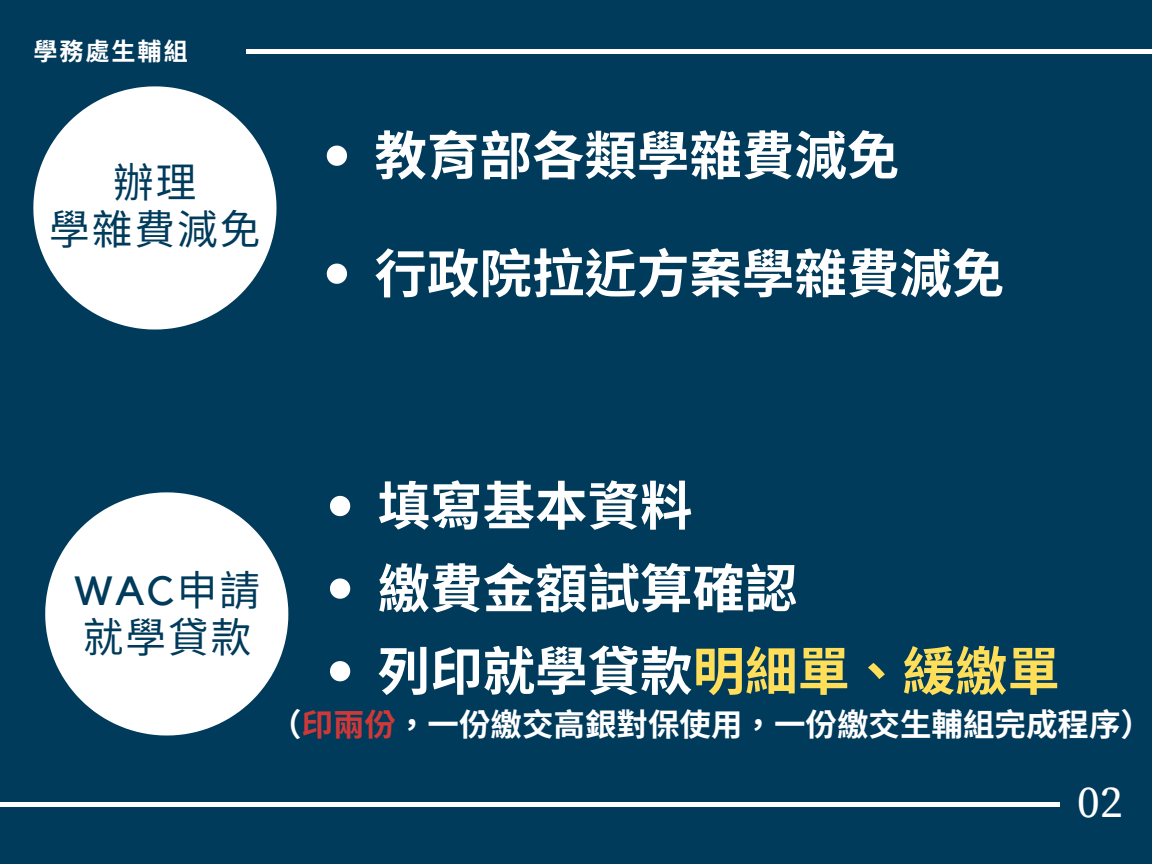
<style>
.page{position:relative;width:1152px;height:864px;background:#003b5b}
.page>*{position:absolute;margin:0;border:0;box-sizing:border-box;transform-origin:0 0}
.t1{font:700 52.5px "Noto Sans TC";color:#fff}
.t2{font:700 52.5px "Noto Sans TC";color:#ffde59}
.t3{font:45.3px "Source Serif Pro";color:#fff}
.t4{font:40.65px/47.2px "Noto Sans CJ Ksc";letter-spacing:.05em;color:#003b5b;text-align:center}
.t5{font:700 31.5px "Noto Sans TC";color:#fff}
.t6{font:700 24.15px "Noto Sans CJ Ksc";color:#fff}
.s1{font-family:"Kollektif"}
.s2{color:#fff}
.s3{color:#ce3838}
</style>
<div class="page">
<div style="left:0;top:802px;width:1060px;height:5px;background:#fff"></div>
<div style="left:246px;top:49px;width:906px;height:5px;background:#fff"></div>
<svg style="left:33px;top:86px;width:243px;height:244px;fill:#fff"></svg>
<svg style="left:327px;top:146px;width:20px;height:20px"></svg>
<svg style="left:327px;top:264px;width:20px;height:20px"></svg>
<svg style="left:330px;top:496px;width:20px;height:20px"></svg>
<svg style="left:330px;top:578px;width:20px;height:21px"></svg>
<svg style="left:330px;top:661px;width:20px;height:20px"></svg>
<svg style="left:45px;top:492px;width:243px;height:244px;fill:#fff"></svg>
<p class="t6" style="left:33px;top:32px;width:156px">學務處生輔組</p>
<h2 class="t4" style="left:49px;top:156px;width:213px">辦理<br>學雜費減免</h2>
<p class="t1" style="left:374px;top:114px;width:526px">教育部各類學雜費減免</p>
<p class="t1" style="left:374px;top:232px;width:631px">行政院拉近方案學雜費減免</p>
<p class="t4" style="left:74px;top:564px;width:184px;text-align:left"><span class="s1">WAC</span>申請就學貸款</p>
<p class="t1" style="left:378px;top:464px;width:316px">填寫基本資料</p>
<h2 class="t1" style="left:378px;top:547px;width:421px">繳費金額試算確認</h2>
<p class="t2" style="left:378px;top:629px;width:684px"><span class="s2">列印就學貸款</span>明細單、緩繳單</p>
<h3 class="t5" style="left:270px;top:699px;width:884px">（<span class="s3">印兩份</span>，一份繳交高銀對保使用，一份繳交生輔組完成程序）</h3>
<p class="t3" style="left:1077px;top:776px;width:47px">02</p>
</div>
